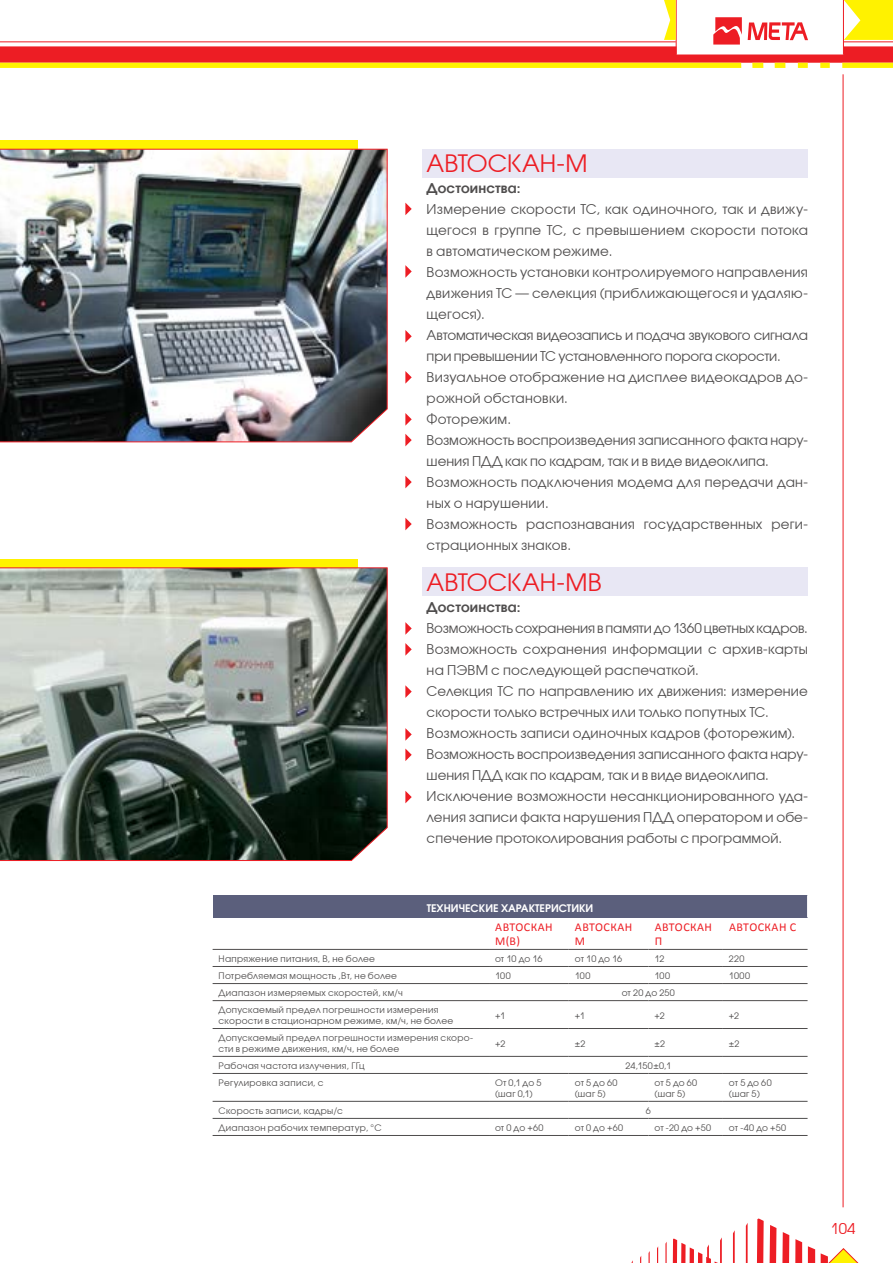
<style>
.page{position:relative;width:893px;height:1263px;background:#fff}
.page>*{position:absolute;margin:0;border:0;box-sizing:border-box;transform-origin:0 0}
.t1{font:24px "Avant Garde Gothic C";letter-spacing:-.01em;color:#ed1d24}
.t2{font:15px "Avant Garde Gothic C";color:#ed1d24}
.t3{font:13.5px/21px "Avant Garde Gothic C";letter-spacing:.005em;color:#4f4d4d}
.t4{font:600 13.5px "Avant Garde Gothic C";letter-spacing:.005em;color:#4f4d4d}
.t5{font:12px/14.4px "Calibri";letter-spacing:.04em;color:#ed1d24}
.t6{font:600 10.5px "Avant Garde Gothic C";color:#fff}
.t7{font:9px/10.8px "Avant Garde Gothic C";letter-spacing:.025em;color:#4f4d4d}
</style>
<div class="page">
<svg style="left:665px;top:1242px;width:2px;height:21px"></svg>
<svg style="left:657px;top:1247px;width:1px;height:16px"></svg>
<svg style="left:648px;top:1251px;width:2px;height:12px"></svg>
<svg style="left:808px;top:1246px;width:7px;height:17px"></svg>
<svg style="left:795px;top:1239px;width:7px;height:24px"></svg>
<svg style="left:782px;top:1232px;width:7px;height:31px"></svg>
<svg style="left:770px;top:1225px;width:6px;height:38px"></svg>
<svg style="left:757px;top:1218px;width:7px;height:45px"></svg>
<svg style="left:746px;top:1223px;width:2px;height:40px"></svg>
<svg style="left:733px;top:1230px;width:2px;height:33px"></svg>
<svg style="left:673px;top:1237px;width:49px;height:26px"></svg>
<svg style="left:0;top:0;width:893px;height:68px"></svg>
<svg style="left:821px;top:1248px;width:38px;height:15px"></svg>
<hr style="left:843px;top:74px;width:1px;height:1133px;background:#ed1d24">
<div style="left:422px;top:149px;width:386px;height:28px;background:#e8e7f4"></div>
<div style="left:422px;top:568px;width:386px;height:28px;background:#e8e7f4"></div>
<div style="left:0;top:140px;width:357px;height:278px;background:#fff200"></div>
<div style="left:0;top:559px;width:357px;height:278px;background:#fff200"></div>
<div style="left:213px;top:895px;width:594px;height:22px;background:#5b5f7c"></div>
<hr style="left:213px;top:949px;width:276px;height:1px;background:#4f4d4d">
<hr style="left:489px;top:949px;width:80px;height:1px;background:#4f4d4d">
<hr style="left:569px;top:949px;width:79px;height:1px;background:#4f4d4d">
<hr style="left:648px;top:949px;width:75px;height:1px;background:#4f4d4d">
<hr style="left:723px;top:949px;width:84px;height:1px;background:#4f4d4d">
<hr style="left:213px;top:966px;width:276px;height:1px;background:#4f4d4d">
<hr style="left:489px;top:966px;width:80px;height:1px;background:#4f4d4d">
<hr style="left:569px;top:966px;width:79px;height:1px;background:#4f4d4d">
<hr style="left:648px;top:966px;width:75px;height:1px;background:#4f4d4d">
<hr style="left:723px;top:966px;width:84px;height:1px;background:#4f4d4d">
<hr style="left:213px;top:983px;width:276px;height:1px;background:#4f4d4d">
<hr style="left:489px;top:983px;width:80px;height:1px;background:#4f4d4d">
<hr style="left:569px;top:983px;width:79px;height:1px;background:#4f4d4d">
<hr style="left:648px;top:983px;width:75px;height:1px;background:#4f4d4d">
<hr style="left:723px;top:983px;width:84px;height:1px;background:#4f4d4d">
<hr style="left:213px;top:1000px;width:276px;height:1px;background:#4f4d4d">
<hr style="left:489px;top:1000px;width:80px;height:1px;background:#4f4d4d">
<hr style="left:569px;top:1000px;width:79px;height:1px;background:#4f4d4d">
<hr style="left:648px;top:1000px;width:75px;height:1px;background:#4f4d4d">
<hr style="left:723px;top:1000px;width:84px;height:1px;background:#4f4d4d">
<hr style="left:213px;top:1028px;width:276px;height:1px;background:#4f4d4d">
<hr style="left:489px;top:1028px;width:80px;height:1px;background:#4f4d4d">
<hr style="left:569px;top:1028px;width:79px;height:1px;background:#4f4d4d">
<hr style="left:648px;top:1028px;width:75px;height:1px;background:#4f4d4d">
<hr style="left:723px;top:1028px;width:84px;height:1px;background:#4f4d4d">
<hr style="left:213px;top:1056px;width:276px;height:1px;background:#4f4d4d">
<hr style="left:489px;top:1056px;width:80px;height:1px;background:#4f4d4d">
<hr style="left:569px;top:1056px;width:79px;height:1px;background:#4f4d4d">
<hr style="left:648px;top:1056px;width:75px;height:1px;background:#4f4d4d">
<hr style="left:723px;top:1056px;width:84px;height:1px;background:#4f4d4d">
<hr style="left:213px;top:1073px;width:276px;height:1px;background:#4f4d4d">
<hr style="left:489px;top:1073px;width:80px;height:1px;background:#4f4d4d">
<hr style="left:569px;top:1073px;width:79px;height:1px;background:#4f4d4d">
<hr style="left:648px;top:1073px;width:75px;height:1px;background:#4f4d4d">
<hr style="left:723px;top:1073px;width:84px;height:1px;background:#4f4d4d">
<hr style="left:213px;top:1101px;width:276px;height:1px;background:#4f4d4d">
<hr style="left:489px;top:1101px;width:80px;height:1px;background:#4f4d4d">
<hr style="left:569px;top:1101px;width:79px;height:1px;background:#4f4d4d">
<hr style="left:648px;top:1101px;width:75px;height:1px;background:#4f4d4d">
<hr style="left:723px;top:1101px;width:84px;height:1px;background:#4f4d4d">
<hr style="left:213px;top:1118px;width:276px;height:1px;background:#4f4d4d">
<hr style="left:489px;top:1118px;width:80px;height:1px;background:#4f4d4d">
<hr style="left:569px;top:1118px;width:79px;height:1px;background:#4f4d4d">
<hr style="left:648px;top:1118px;width:75px;height:1px;background:#4f4d4d">
<hr style="left:723px;top:1118px;width:84px;height:1px;background:#4f4d4d">
<hr style="left:213px;top:1135px;width:276px;height:1px;background:#4f4d4d">
<hr style="left:489px;top:1135px;width:80px;height:1px;background:#4f4d4d">
<hr style="left:569px;top:1135px;width:79px;height:1px;background:#4f4d4d">
<hr style="left:648px;top:1135px;width:75px;height:1px;background:#4f4d4d">
<hr style="left:723px;top:1135px;width:84px;height:1px;background:#4f4d4d">
<svg style="left:807px;top:895px;width:1px;height:22px"></svg>
<img style="left:0;top:148px;width:388px;height:295px">
<svg style="left:0;top:567px;width:388px;height:294px"></svg>
<svg style="left:405px;top:203px;width:7px;height:12px"></svg>
<svg style="left:405px;top:265px;width:7px;height:13px"></svg>
<svg style="left:405px;top:330px;width:7px;height:13px"></svg>
<svg style="left:405px;top:371px;width:7px;height:13px"></svg>
<svg style="left:405px;top:413px;width:7px;height:13px"></svg>
<svg style="left:405px;top:434px;width:7px;height:12px"></svg>
<svg style="left:405px;top:476px;width:7px;height:12px"></svg>
<svg style="left:405px;top:518px;width:7px;height:12px"></svg>
<svg style="left:405px;top:622px;width:7px;height:13px"></svg>
<svg style="left:405px;top:643px;width:7px;height:13px"></svg>
<svg style="left:405px;top:685px;width:7px;height:13px"></svg>
<svg style="left:405px;top:728px;width:7px;height:13px"></svg>
<svg style="left:405px;top:748px;width:7px;height:13px"></svg>
<svg style="left:405px;top:791px;width:7px;height:12px"></svg>
<h1 class="t1" style="left:427px;top:149px;width:86px">АВТОСКАН</h1>
<h1 class="t1" style="left:557px;top:149px;width:29px">-М</h1>
<p class="t4" style="left:427px;top:179px;width:95px">Достоинства:</p>
<p class="t3" style="left:427px;top:198px;width:383px">Измерение скорости ТС, как одиночного, так и движу&shy;щегося в группе ТС, с превышением скорости потока в автоматическом режиме.<br>Возможность установки контролируемого направления движения ТС — селекция (приближающегося и удаляю&shy;щегося).<br>Автоматическая видеозапись и подача звукового сигнала при превышении ТС установленного порога скорости.<br>Визуальное отображение на дисплее видеокадров до&shy;рожной обстановки.<br>Фоторежим.<br>Возможность воспроизведения записанного факта нару&shy;шения ПДД как по кадрам, так и в виде видеоклипа.<br>Возможность подключения модема для передачи дан&shy;ных о нарушении.<br>Возможность распознавания государственных реги&shy;страционных знаков.</p>
<h1 class="t1" style="left:427px;top:568px;width:86px">АВТОСКАН</h1>
<h1 class="t1" style="left:557px;top:568px;width:46px">-МВ</h1>
<p class="t4" style="left:427px;top:598px;width:95px">Достоинства:</p>
<p class="t3" style="left:427px;top:617px;width:383px">Возможность сохранения впамяти до 1360 цветных кадров.<br>Возможность сохранения информации с архив-карты на ПЭВМ с последующей распечаткой.<br>Селекция ТС по направлению их движения: измерение скорости только встречных или только попутных ТС.<br>Возможность записи одиночных кадров (фоторежим).<br>Возможность воспроизведения записанного факта нару&shy;шения ПДД как по кадрам, так и в виде видеоклипа.<br>Исключение возможности несанкционированного уда&shy;ления записи факта нарушения ПДД оператором и обе&shy;спечение протоколирования работы с программой.</p>
<p class="t6" style="left:427px;top:901px;width:168px">Технические характеристики</p>
<p class="t5" style="left:495px;top:919px;width:26px">Автоскан<br>М(В)</p>
<p class="t5" style="left:575px;top:919px;width:16px">Автоскан<br>М</p>
<p class="t5" style="left:655px;top:919px;width:59px">АВТОСКАН<br>П</p>
<p class="t5" style="left:729px;top:919px;width:68px">АВТОСКАН с</p>
<p class="t7" style="left:219px;top:953px;width:158px">Напряжение питания, В, не более</p>
<p class="t7" style="left:495px;top:953px;width:49px">от 10 до 16</p>
<p class="t7" style="left:575px;top:953px;width:49px">от 10 до 16</p>
<p class="t7" style="left:654px;top:953px;width:11px">12</p>
<p class="t7" style="left:729px;top:953px;width:17px">220</p>
<p class="t7" style="left:219px;top:970px;width:180px">Потребляемая мощность ,Вт, не более</p>
<p class="t7" style="left:495px;top:970px;width:17px">100</p>
<p class="t7" style="left:575px;top:970px;width:17px">100</p>
<p class="t7" style="left:654px;top:970px;width:17px">100</p>
<p class="t7" style="left:729px;top:970px;width:23px">1000</p>
<p class="t7" style="left:219px;top:988px;width:186px">Диапазон измеряемых скоростей, км/ч</p>
<p class="t7" style="left:622px;top:988px;width:55px">от 20 до 250</p>
<p class="t7" style="left:219px;top:1005px;width:236px">Допускаемый предел погрешности измерения скорости в стационарном режиме, км/ч, не более</p>
<p class="t7" style="left:495px;top:1010px;width:11px">+1</p>
<p class="t7" style="left:575px;top:1010px;width:11px">+1</p>
<p class="t7" style="left:654px;top:1010px;width:12px">+2</p>
<p class="t7" style="left:729px;top:1010px;width:12px">+2</p>
<p class="t7" style="left:219px;top:1032px;width:256px">Допускаемый предел погрешности измерения скоро&shy;сти в режиме движения, км/ч, не более</p>
<p class="t7" style="left:495px;top:1038px;width:12px">+2</p>
<p class="t7" style="left:575px;top:1038px;width:12px">±2</p>
<p class="t7" style="left:654px;top:1038px;width:12px">±2</p>
<p class="t7" style="left:729px;top:1038px;width:12px">±2</p>
<p class="t7" style="left:219px;top:1060px;width:148px">Рабочая частота излучения, ГГц</p>
<p class="t7" style="left:625px;top:1060px;width:47px">24,150±0,1</p>
<p class="t7" style="left:219px;top:1077px;width:107px">Регулировка записи, с</p>
<p class="t7" style="left:495px;top:1077px;width:48px">От 0,1 до 5 (шаг 0,1)</p>
<p class="t7" style="left:575px;top:1077px;width:44px">от 5 до 60 (шаг 5)</p>
<p class="t7" style="left:654px;top:1077px;width:44px">от 5 до 60 (шаг 5)</p>
<p class="t7" style="left:729px;top:1077px;width:44px">от 5 до 60 (шаг 5)</p>
<p class="t7" style="left:219px;top:1105px;width:126px">Скорость записи, кадры/с</p>
<p class="t7" style="left:646px;top:1105px;width:6px">6</p>
<p class="t7" style="left:219px;top:1122px;width:165px">Диапазон рабочих температур, °С</p>
<p class="t7" style="left:495px;top:1122px;width:50px">от 0 до +60</p>
<p class="t7" style="left:575px;top:1122px;width:50px">от 0 до +60</p>
<p class="t7" style="left:654px;top:1122px;width:58px">от -20 до +50</p>
<p class="t7" style="left:729px;top:1122px;width:59px">от -40 до +50</p>
<p class="t2" style="left:831px;top:1219px;width:26px">104</p>
</div>
